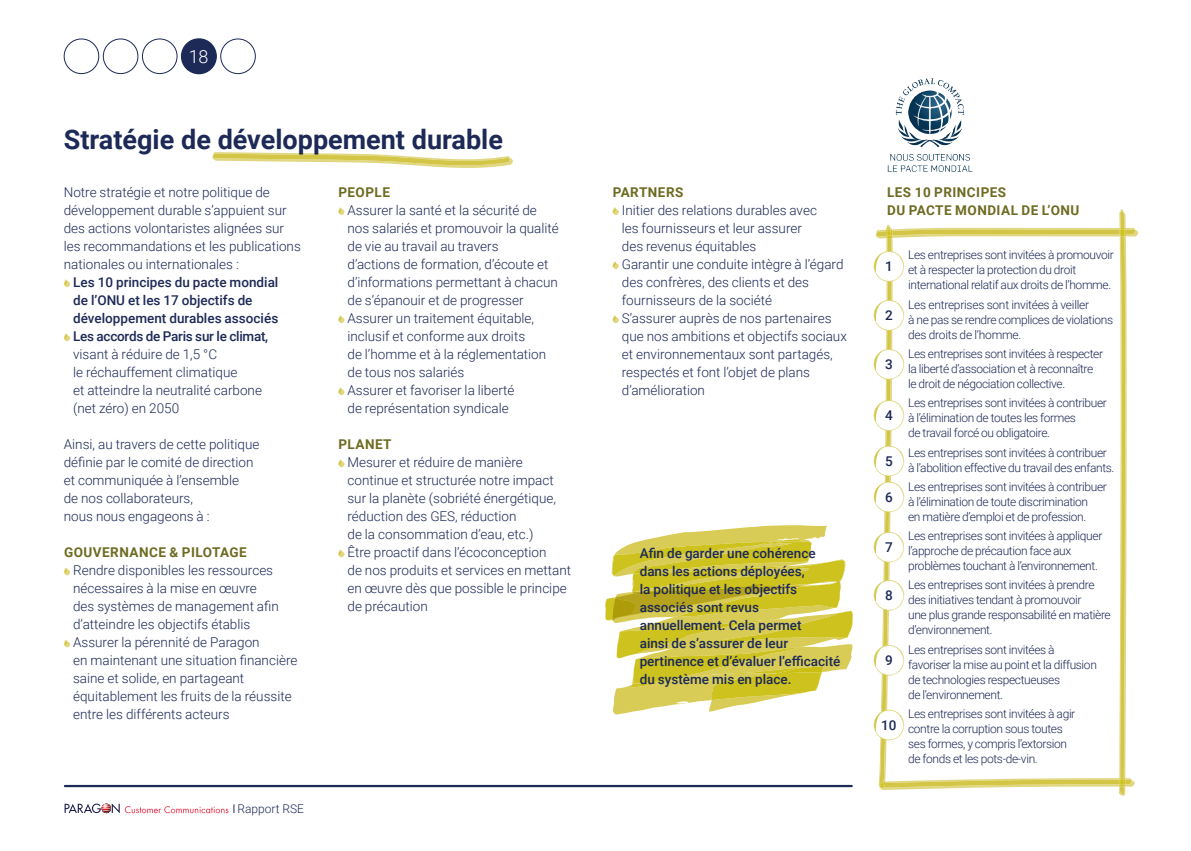
<style>
.page{position:relative;width:1191px;height:851px;background:#fff}
.page>*{position:absolute;margin:0;border:0;box-sizing:border-box;transform-origin:0 0}
.t1{font:700 27px "Roboto";color:#1d2956}
.t2{font:300 18px "Roboto";color:#fff}
.t3{font:300 13.5px/18px "Roboto";color:#1d2956}
.t4{font:500 13.5px/18px "Roboto";color:#1d2956}
.t5{font:700 13.5px/18px "Roboto";letter-spacing:.035em;color:#6e6b22}
.t6{font:300 12px/15px "Roboto";letter-spacing:-.03em;color:#1d2956}
.t7{font:300 12px "Roboto";color:#1d2956}
</style>
<div class="page">
<svg style="left:63px;top:38px;width:115px;height:36px"></svg>
<div style="left:182px;top:39px;width:34px;height:35px;background:#1d2956;border-radius:50%"></div>
<div style="left:181px;top:38px;width:36px;height:36px;border:1px solid #1d2956;border-radius:50%"></div>
<div style="left:220px;top:39px;width:36px;height:35px;border:1px solid #1d2956;border-radius:50%"></div>
<svg style="left:605px;top:525px;width:248px;height:189px"></svg>
<hr style="left:65px;top:784px;width:786px;height:3px;background:#1d2956">
<svg style="left:64px;top:279px;width:6px;height:8px"></svg>
<svg style="left:64px;top:333px;width:6px;height:8px"></svg>
<svg style="left:64px;top:567px;width:6px;height:8px"></svg>
<svg style="left:64px;top:639px;width:6px;height:8px"></svg>
<svg style="left:338px;top:207px;width:7px;height:8px"></svg>
<svg style="left:338px;top:315px;width:7px;height:8px"></svg>
<svg style="left:338px;top:387px;width:7px;height:8px"></svg>
<svg style="left:338px;top:459px;width:7px;height:8px"></svg>
<svg style="left:338px;top:549px;width:7px;height:8px"></svg>
<svg style="left:612px;top:207px;width:7px;height:8px"></svg>
<svg style="left:612px;top:261px;width:7px;height:8px"></svg>
<svg style="left:612px;top:315px;width:7px;height:8px"></svg>
<svg style="left:212px;top:152px;width:301px;height:16px"></svg>
<svg style="left:873px;top:209px;width:265px;height:586px"></svg>
<img style="left:887px;top:78px;width:86px;height:94px">
<svg style="left:65px;top:803px;width:169px;height:10px"></svg>
<h2 class="t2" style="left:189px;top:44px;width:21px">18</h2>
<h1 class="t1" style="left:64px;top:120px;width:441px">Stratégie de développement durable</h1>
<p class="t3" style="left:64px;top:183px;width:238px">Notre stratégie et notre politique de développement durable s’appuient sur des actions volontaristes alignées sur les recommandations et les publications nationales ou internationales :</p>
<p class="t4" style="left:73px;top:273px;width:207px">Les 10 principes du pacte mondial de l’ONU et les 17 objectifs de développement durables associés<br>Les accords de Paris sur le climat,</p>
<p class="t3" style="left:73px;top:345px;width:190px">visant à réduire de 1,5 °C<br>le réchauffement climatique<br>et atteindre la neutralité carbone (net zéro) en 2050</p>
<p class="t3" style="left:64px;top:435px;width:197px">Ainsi, au travers de cette politique définie par le comité de direction et communiquée à l’ensemble<br>de nos collaborateurs,<br>nous nous engageons à :</p>
<p class="t5" style="left:64px;top:543px;width:184px">GOUVERNANCE &amp; PILOTAGE</p>
<p class="t3" style="left:73px;top:561px;width:226px">Rendre disponibles les ressources nécessaires à la mise en œuvre<br>des systèmes de management afin d’atteindre les objectifs établis Assurer la pérennité de Paragon<br>en maintenant une situation financière saine et solide, en partageant équitablement les fruits de la réussite entre les différents acteurs</p>
<p class="t5" style="left:338px;top:183px;width:53px">PEOPLE</p>
<p class="t3" style="left:347px;top:201px;width:213px">Assurer la santé et la sécurité de nos salariés et promouvoir la qualité de vie au travail au travers<br>d’actions de formation, d’écoute et d’informations permettant à chacun de s’épanouir et de progresser<br>Assurer un traitement équitable, inclusif et conforme aux droits<br>de l’homme et à la réglementation de tous nos salariés<br>Assurer et favoriser la liberté<br>de représentation syndicale</p>
<p class="t5" style="left:338px;top:435px;width:55px">PLANET</p>
<p class="t3" style="left:347px;top:453px;width:225px">Mesurer et réduire de manière continue et structurée notre impact sur la planète (sobriété énergétique, réduction des GES, réduction<br>de la consommation d’eau, etc.)<br>Être proactif dans l’écoconception<br>de nos produits et services en mettant en œuvre dès que possible le principe de précaution</p>
<p class="t7" style="left:237px;top:800px;width:68px">Rapport RSE</p>
<p class="t5" style="left:613px;top:183px;width:72px">PARTNERS</p>
<p class="t3" style="left:622px;top:201px;width:226px">Initier des relations durables avec<br>les fournisseurs et leur assurer<br>des revenus équitables<br>Garantir une conduite intègre à l’égard des confrères, des clients et des fournisseurs de la société<br>S’assurer auprès de nos partenaires que nos ambitions et objectifs sociaux et environnementaux sont partagés, respectés et font l’objet de plans d’amélioration</p>
<p class="t4" style="left:639px;top:543px;width:202px">Afin de garder une cohérence dans les actions déployées,<br>la politique et les objectifs associés sont revus annuellement. Cela permet<br>ainsi de s’assurer de leur pertinence et d’évaluer l’efficacité du système mis en place.</p>
<p class="t5" style="left:887px;top:183px;width:194px">LES 10 PRINCIPES<br>DU PACTE MONDIAL DE L’ONU</p>
<p class="t4" style="left:885px;top:257px;width:9px">1</p>
<p class="t4" style="left:885px;top:305px;width:9px">2</p>
<p class="t4" style="left:885px;top:354px;width:9px">3</p>
<p class="t4" style="left:885px;top:406px;width:9px">4</p>
<p class="t4" style="left:885px;top:451px;width:9px">5</p>
<p class="t4" style="left:885px;top:487px;width:9px">6</p>
<p class="t4" style="left:885px;top:537px;width:9px">7</p>
<p class="t4" style="left:885px;top:585px;width:9px">8</p>
<p class="t4" style="left:885px;top:650px;width:9px">9</p>
<p class="t4" style="left:881px;top:715px;width:17px">10</p>
<p class="t6" style="left:908px;top:247px;width:207px">Les entreprises sont invitées à promouvoir et à respecter la protection du droit international relatif aux droits de l’homme.</p>
<p class="t6" style="left:908px;top:296px;width:206px">Les entreprises sont invitées à veiller<br>à ne pas se rendre complices de violations des droits de l’homme.</p>
<p class="t6" style="left:908px;top:345px;width:196px">Les entreprises sont invitées à respecter la liberté d’association et à reconnaître le droit de négociation collective.</p>
<p class="t6" style="left:908px;top:395px;width:200px">Les entreprises sont invitées à contribuer à l’élimination de toutes les formes<br>de travail forcé ou obligatoire.</p>
<p class="t6" style="left:908px;top:444px;width:208px">Les entreprises sont invitées à contribuer à l’abolition effective du travail des enfants.</p>
<p class="t6" style="left:908px;top:478px;width:200px">Les entreprises sont invitées à contribuer à l’élimination de toute discrimination<br>en matière d’emploi et de profession.</p>
<p class="t6" style="left:908px;top:527px;width:196px">Les entreprises sont invitées à appliquer l’approche de précaution face aux problèmes touchant à l’environnement.</p>
<p class="t6" style="left:908px;top:577px;width:204px">Les entreprises sont invitées à prendre des initiatives tendant à promouvoir<br>une plus grande responsabilité en matière d’environnement.</p>
<p class="t6" style="left:908px;top:641px;width:190px">Les entreprises sont invitées à favoriser la mise au point et la diffusion de technologies respectueuses<br>de l’environnement.</p>
<p class="t6" style="left:908px;top:705px;width:169px">Les entreprises sont invitées à agir contre la corruption sous toutes ses formes, y compris l’extorsion de fonds et les pots-de-vin.</p>
</div>
